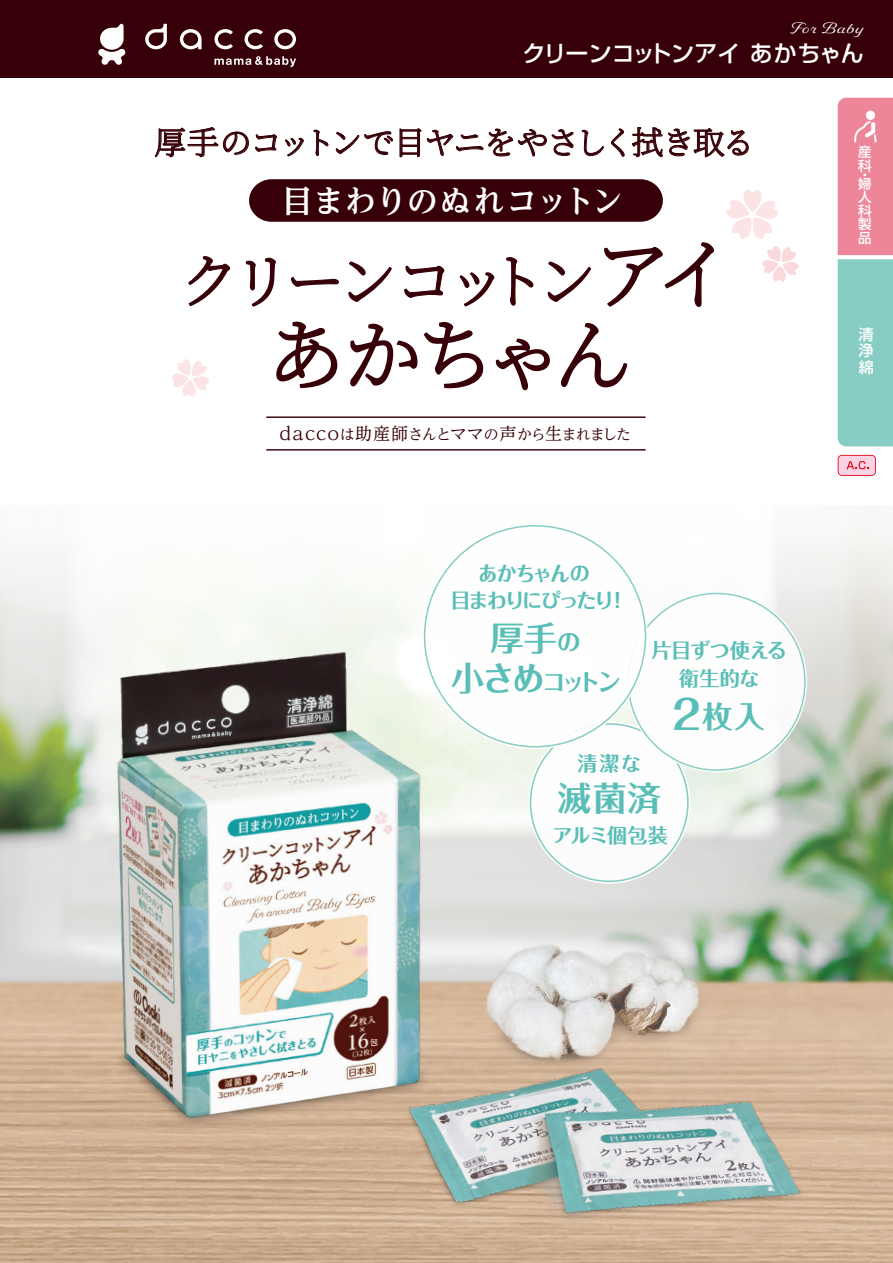
<style>
.page{position:relative;width:893px;height:1263px;background:#fff}
.page>*{position:absolute;margin:0;border:0;box-sizing:border-box;transform-origin:0 0}
.t1{font:78.15px "Appli Mincho UD";letter-spacing:-.09em;color:#370008}
.t2{font:59.55px "Appli Mincho UD";letter-spacing:-.12em;color:#370008}
.t3{font:700 33.45px "Folk Pro";color:#59beb7}
.t4{font:31.95px "Appli Mincho UD";letter-spacing:-.045em;color:#370008}
.t5{font:700 31.95px "UD Reimin Pro";letter-spacing:.01em;color:#fff}
.t6{font:700 30.15px "Folk Pro";color:#59beb7}
.t7{font:700 23.4px "Folk Pro";color:#59beb7}
.t8{font:500 22.95px "Shin Go Pr 6";letter-spacing:-.02em;color:#fff}
.t9{font:700 20.1px/27.6px "Folk Pro";letter-spacing:-.105em;color:#59beb7;text-align:center}
.t10{font:700 20.1px/27.6px "Folk Pro";letter-spacing:-.03em;color:#59beb7;text-align:center}
.t11{font:700 20.1px "Folk Pro";letter-spacing:-.06em;color:#59beb7}
.t12{font:15.3px "Delaney";letter-spacing:.05em;color:#fff}
.t13{font:15px "UD Reimin Pro";letter-spacing:-.065em;color:#370008}
.t14{font:500 15px/16.5px "Shin Go Pr 6";color:#fff;text-align:justify}
.t15{font:500 13.5px/13.5px "Shin Go Pr 6";color:#fff}
.s1{font-size:78.15px}
.s2{font-size:17.85px}
.s3{font-size:17.1px}
.s4{font-size:23.4px}
.s5{font-size:33.45px}
.s6{font-size:40.2px}
</style>
<div class="page">
<img style="left:0;top:458px;width:893px;height:805px">
<img style="left:0;top:555px;width:600px;height:630px">
<img style="left:333px;top:1007px;width:537px;height:256px">
<div style="left:530px;top:724px;width:158px;height:157px;background:#fff;border-radius:50%"></div>
<div style="left:528px;top:722px;width:162px;height:162px;border:5px solid #fff;border-radius:50%"></div>
<div style="left:628px;top:593px;width:177px;height:177px;background:#fff;border-radius:50%"></div>
<div style="left:425px;top:526px;width:220px;height:221px;background:#fff;border-radius:50%"></div>
<hr style="left:266px;top:416px;width:380px;height:2px;background:#370008">
<hr style="left:266px;top:449px;width:380px;height:2px;background:#370008">
<svg style="left:155px;top:127px;width:94px;height:30px"></svg>
<svg style="left:255px;top:134px;width:22px;height:18px"></svg>
<svg style="left:285px;top:138px;width:19px;height:19px"></svg>
<svg style="left:313px;top:130px;width:15px;height:27px"></svg>
<svg style="left:336px;top:131px;width:57px;height:24px"></svg>
<svg style="left:400px;top:128px;width:173px;height:29px"></svg>
<svg style="left:582px;top:130px;width:22px;height:26px"></svg>
<svg style="left:611px;top:128px;width:14px;height:29px"></svg>
<svg style="left:632px;top:127px;width:117px;height:30px"></svg>
<svg style="left:249px;top:179px;width:414px;height:43px;background:#3d0810"></svg>
<svg style="left:726px;top:190px;width:52px;height:49px"></svg>
<svg style="left:171px;top:359px;width:38px;height:38px"></svg>
<svg style="left:762px;top:246px;width:37px;height:36px"></svg>
<svg style="left:188px;top:256px;width:43px;height:51px"></svg>
<svg style="left:245px;top:257px;width:31px;height:50px"></svg>
<svg style="left:291px;top:277px;width:48px;height:10px"></svg>
<svg style="left:348px;top:261px;width:44px;height:41px"></svg>
<svg style="left:404px;top:265px;width:41px;height:33px"></svg>
<svg style="left:459px;top:272px;width:36px;height:35px"></svg>
<svg style="left:506px;top:257px;width:28px;height:49px"></svg>
<svg style="left:547px;top:261px;width:45px;height:41px"></svg>
<svg style="left:604px;top:242px;width:110px;height:65px"></svg>
<svg style="left:276px;top:321px;width:62px;height:68px"></svg>
<svg style="left:350px;top:322px;width:134px;height:67px"></svg>
<svg style="left:495px;top:338px;width:55px;height:53px"></svg>
<svg style="left:561px;top:323px;width:67px;height:65px"></svg>
<div style="left:0;top:0;width:893px;height:78px;background:#370008"></div>
<svg style="left:98px;top:24px;width:28px;height:41px"></svg>
<svg style="left:214px;top:56px;width:82px;height:11px"></svg>
<svg style="left:180px;top:29px;width:22px;height:20px"></svg>
<svg style="left:274px;top:29px;width:22px;height:20px"></svg>
<svg style="left:214px;top:29px;width:19px;height:20px"></svg>
<svg style="left:245px;top:29px;width:18px;height:20px"></svg>
<svg style="left:145px;top:24px;width:22px;height:25px"></svg>
<svg style="left:838px;top:98px;width:55px;height:348px;background:#b7aeb2"></svg>
<svg style="left:838px;top:455px;width:38px;height:21px"></svg>
<p class="t12" style="left:790px;top:19px;width:75px">For Baby</p>
<h3 class="t8" style="left:522px;top:34px;width:343px">クリーンコットンアイ あかちゃん</h3>
<h3 class="t4" style="left:154px;top:123px;width:601px">厚手のコットンで目ヤニをやさしく拭き取る</h3>
<h3 class="t5" style="left:282px;top:175px;width:343px">目まわりのぬれコットン</h3>
<h2 class="t2" style="left:180px;top:245px;width:555px">クリーンコットン<span class="s1">アイ</span></h2>
<h1 class="t1" style="left:267px;top:308px;width:367px">あかちゃん</h1>
<p class="t13" style="left:280px;top:422px;width:353px"><span class="s2">dacco</span>は<span class="s3">助産師</span>さんと<span class="s3">ママ</span>の<span class="s3">声</span>から<span class="s3">生</span>まれました</p>
<h3 class="t9" style="left:450px;top:557px;width:179px">あかちゃんの<br>目まわりにぴったり！</h3>
<h3 class="t3" style="left:491px;top:610px;width:91px">厚手<span class="s4">の</span></h3>
<h3 class="t7" style="left:451px;top:662px;width:171px"><span class="s5">小さめ</span>コットン</h3>
<h3 class="t10" style="left:652px;top:634px;width:137px">片目ずつ使える衛生的な</h3>
<h3 class="t6" style="left:673px;top:691px;width:93px"><span class="s6">2</span>枚入</h3>
<h3 class="t11" style="left:577px;top:746px;width:65px">清潔な</h3>
<h3 class="t3" style="left:558px;top:770px;width:105px">滅菌済</h3>
<h3 class="t11" style="left:552px;top:818px;width:117px">アルミ個包装</h3>
<p class="t15" style="left:858px;top:145px;width:15px">産科</p>
<p class="t15" style="left:858px;top:167px;width:10px">・</p>
<p class="t15" style="left:858px;top:176px;width:15px;text-align:justify">婦人科製品</p>
<p class="t14" style="left:859px;top:325px;width:16px">清浄綿</p>
</div>
